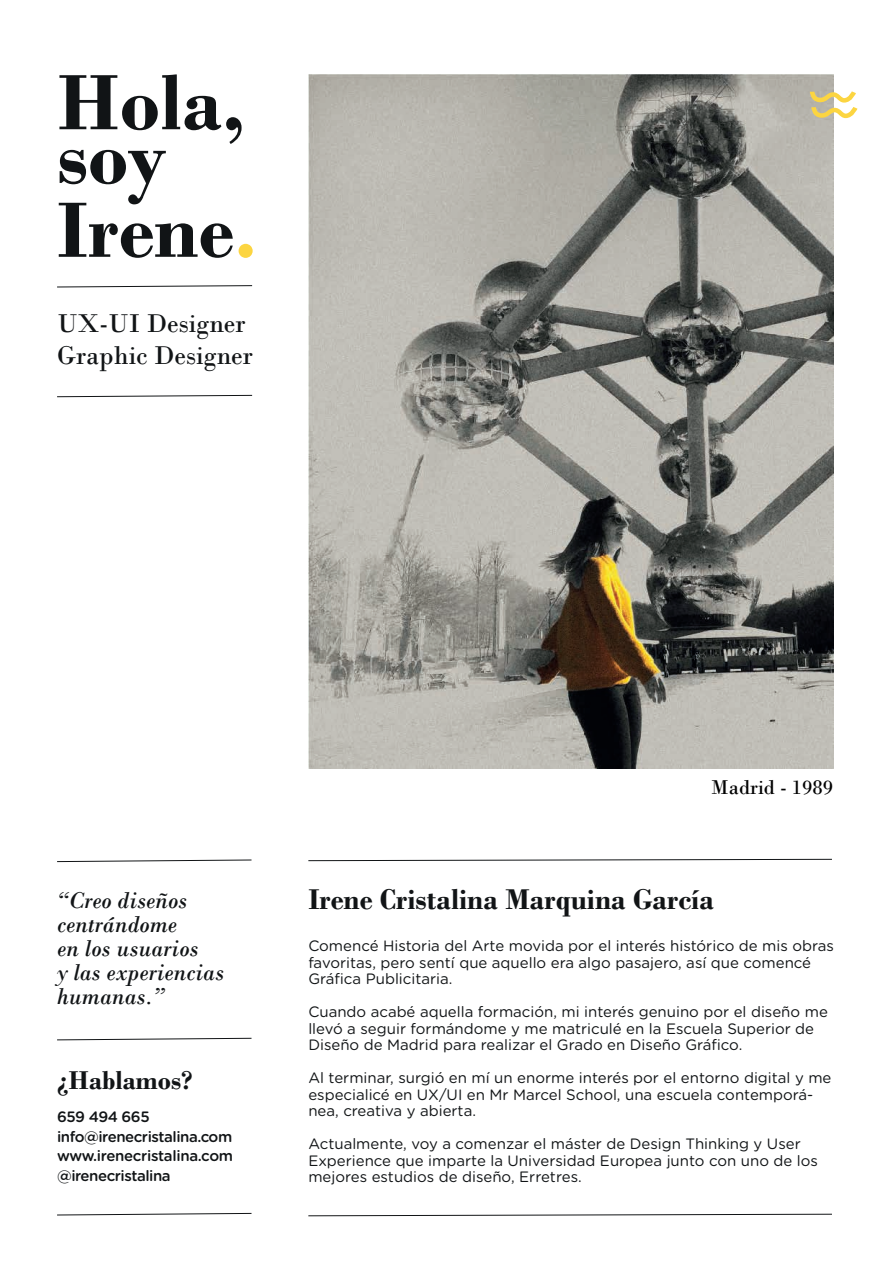
<style>
.page{position:relative;width:893px;height:1263px;background:#fff}
.page>*{position:absolute;margin:0;border:0;box-sizing:border-box;transform-origin:0 0}
.t1{font:700 82.5px/73.5px "Bodoni";color:#111416}
.t2{font:700 30px "Bodoni";color:#111416}
.t3{font:27px/31.5px "Bodoni";color:#111416}
.t4{font:700 27px "Bodoni";color:#111416}
.t5{font:italic 24px/24px "Bodoni";color:#111416}
.t6{font:21px "Bodoni";color:#000001}
.t7{font:15px/16.5px "Gotham Rounded";color:#111416}
.t8{font:500 15px/19.5px "Gotham Rounded";letter-spacing:-.03em;color:#111416}
.s1{color:#fcd541}
</style>
<div class="page">
<img style="left:308px;top:75px;width:525px;height:694px">
<svg style="left:808px;top:87px;width:50px;height:34px"></svg>
<svg style="left:308px;top:859px;width:524px;height:2px"></svg>
<svg style="left:57px;top:860px;width:195px;height:2px"></svg>
<svg style="left:57px;top:1038px;width:195px;height:2px"></svg>
<svg style="left:57px;top:1213px;width:195px;height:2px"></svg>
<svg style="left:308px;top:1214px;width:524px;height:2px"></svg>
<svg style="left:57px;top:285px;width:195px;height:2px"></svg>
<svg style="left:57px;top:395px;width:195px;height:2px"></svg>
<h1 class="t1" style="left:57px;top:65px;width:189px">Hola,</h1>
<h1 class="t1" style="left:57px;top:119px;width:201px">soy<br>Irene<span class="s1">.</span></h1>
<h3 class="t3" style="left:57px;top:308px;width:197px">UX-UI Designer<br>Graphic Designer</h3>
<h3 class="t5" style="left:57px;top:888px;width:168px">“Creo diseños centrándome<br>en los usuarios<br>y las experiencias humanas.”</h3>
<h3 class="t4" style="left:57px;top:1064px;width:137px">¿Hablamos?</h3>
<p class="t8" style="left:57px;top:1106px;width:178px">659 494 665 info@irenecristalina.com www.irenecristalina.com @irenecristalina</p>
<h3 class="t6" style="left:711px;top:775px;width:123px">Madrid - 1989</h3>
<h2 class="t2" style="left:308px;top:882px;width:407px">Irene Cristalina Marquina García</h2>
<p class="t7" style="left:308px;top:937px;width:527px">Comencé Historia del Arte movida por el interés histórico de mis obras favoritas, pero sentí que aquello era algo pasajero, así que comencé<br>Gráfica Publicitaria.</p>
<p class="t7" style="left:308px;top:1003px;width:521px">Cuando acabé aquella formación, mi interés genuino por el diseño me llevó a seguir formándome y me matriculé en la Escuela Superior de<br>Diseño de Madrid para realizar el Grado en Diseño Gráfico.</p>
<p class="t7" style="left:308px;top:1069px;width:525px">Al terminar, surgió en mí un enorme interés por el entorno digital y me especialicé en UX/UI en Mr Marcel School, una escuela contemporá&shy;nea, creativa y abierta.</p>
<p class="t7" style="left:308px;top:1135px;width:511px">Actualmente, voy a comenzar el máster de Design Thinking y User<br>Experience que imparte la Universidad Europea junto con uno de los mejores estudios de diseño, Erretres.</p>
</div>
